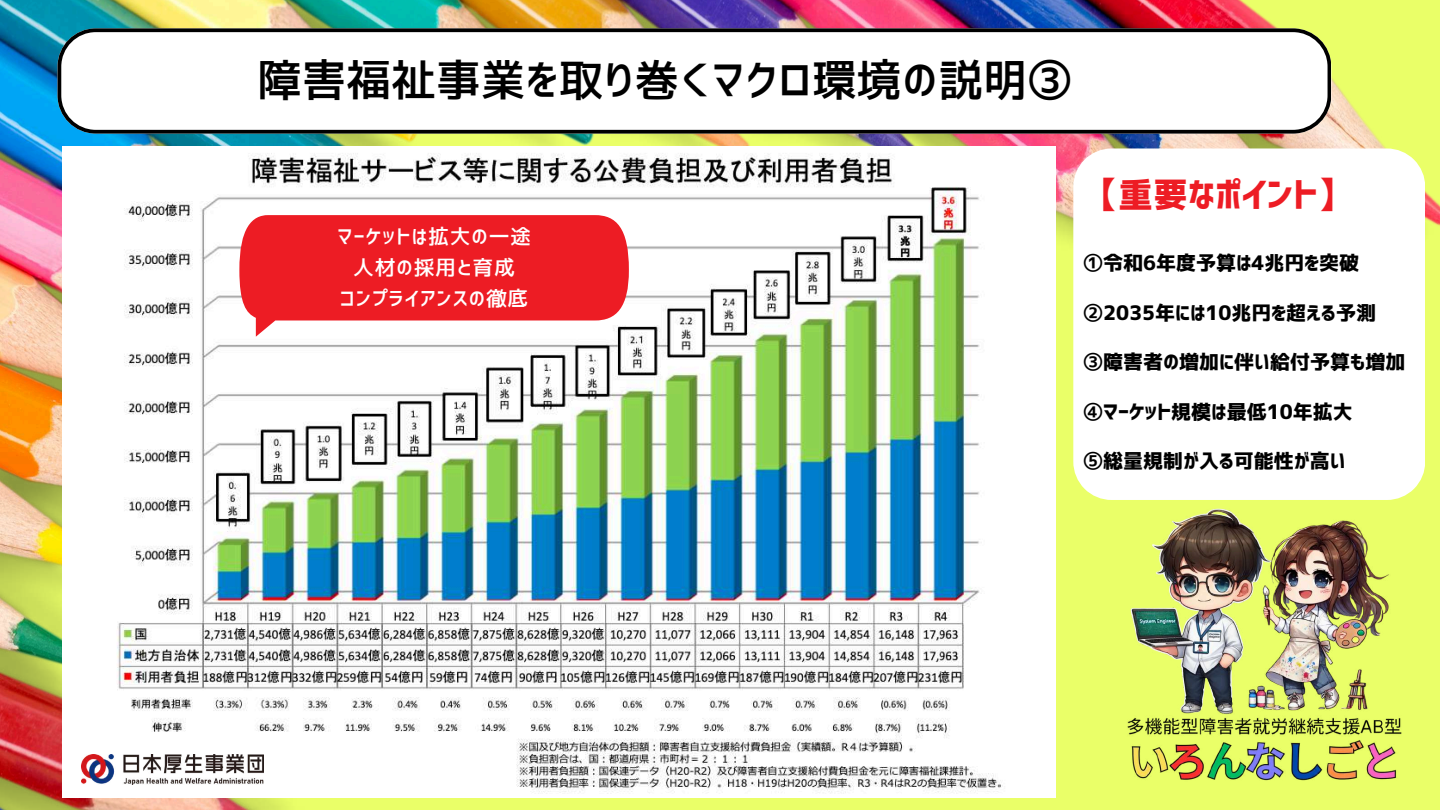
<style>
.page{position:relative;width:1440px;height:810px;background:#fff}
.page>*{position:absolute;margin:0;border:0;box-sizing:border-box;transform-origin:0 0}
.t1{font:44.8px "Corporate Logo Medium";color:#000}
.t2{font:35px "Corporate Logo Bold";color:#ed1c24}
.t3{font:20.9px/30.8px "Corporate Logo Medium";letter-spacing:.03em;color:#fff;text-align:center}
.t4{font:20px "Corporate Logo Bold";color:#000}
</style>
<div class="page">
<img style="left:0;top:0;width:1440px;height:810px">
<svg style="left:58px;top:28px;width:1273px;height:105px"></svg>
<img style="left:1110px;top:500px;width:300px;height:297px">
<img style="left:63px;top:146px;width:993px;height:651px">
<img style="left:81px;top:754px;width:182px;height:31px">
<svg style="left:1073px;top:148px;width:352px;height:352px"></svg>
<div style="left:239px;top:215px;width:390px;height:106px;background:#ed1c24"></div>
<h1 class="t1" style="left:257px;top:58px;width:817px">障害福祉事業を取り巻くマクロ環境の説明③</h1>
<p class="t3" style="left:337px;top:221px;width:195px">マーケットは拡大の一途人材の採用と育成<br>コンプライアンスの徹底</p>
<h2 class="t2" style="left:1083px;top:177px;width:271px">【重要なポイント】</h2>
<p class="t4" style="left:1083px;top:253px;width:278px">①令和6年度予算は4兆円を突破</p>
<p class="t4" style="left:1083px;top:303px;width:295px">②2035年には10兆円を超える予測</p>
<p class="t4" style="left:1083px;top:352px;width:324px">③障害者の増加に伴い給付予算も増加</p>
<p class="t4" style="left:1083px;top:402px;width:271px">④マーケット規模は最低10年拡大</p>
<p class="t4" style="left:1083px;top:451px;width:264px">⑤総量規制が入る可能性が高い</p>
</div>
